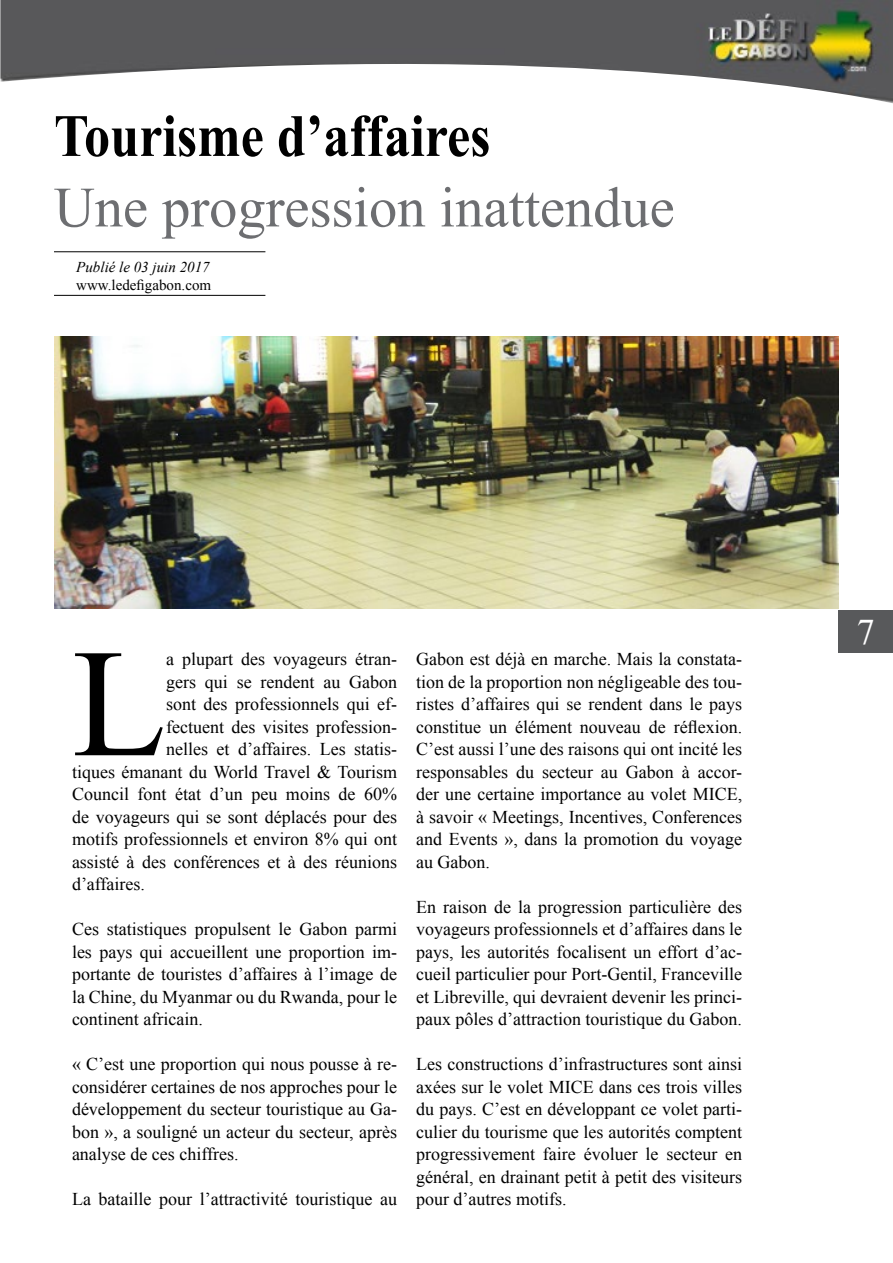
<style>
.page{position:relative;width:893px;height:1263px;background:#fff}
.page>*{position:absolute;margin:0;border:0;box-sizing:border-box;transform-origin:0 0}
.t1{font:153.9px "Times New Roman";color:#000}
.t2{font:700 60px "Times New Roman";color:#000;scale:.87 1}
.t3{font:57px "Times New Roman";color:#6d6e71}
.t4{font:36px "Times New Roman";color:#fff}
.t5{font:18px/22.5px "Times New Roman";color:#000;text-align:justify}
.t6{font:15px "Times New Roman";color:#000}
.t7{font:italic 15px "Times New Roman";color:#000}
</style>
<div class="page">
<div style="left:839px;top:610px;width:54px;height:43px;background:#58595b"></div>
<img style="left:1px;top:0;width:892px;height:103px">
<img style="left:0;top:0;width:1px;height:465px">
<hr style="left:54px;top:295px;width:211px;height:1px;background:#000">
<hr style="left:54px;top:251px;width:211px;height:1px;background:#000">
<img style="left:54px;top:336px;width:785px;height:273px">
<h2 class="t2" style="left:54px;top:93px;width:503px">Tourisme d’affaires</h2>
<h3 class="t3" style="left:54px;top:167px;width:622px">Une progression inattendue</h3>
<p class="t7" style="left:76px;top:257px;width:135px">Publié le 03 juin 2017</p>
<p class="t6" style="left:76px;top:275px;width:136px">www.ledefigabon.com</p>
<h1 class="t1" style="left:72px;top:595px;width:96px">L</h1>
<p class="t5" style="left:166px;top:647px;width:233px">a plupart des voyageurs étran-</p>
<p class="t5" style="left:166px;top:670px;width:233px">gers qui se rendent au Gabon</p>
<p class="t5" style="left:166px;top:692px;width:233px">sont des professionnels qui ef-</p>
<p class="t5" style="left:166px;top:715px;width:233px">fectuent des visites profession-</p>
<p class="t5" style="left:166px;top:737px;width:233px">nelles et d’affaires. Les statis-</p>
<p class="t5" style="left:72px;top:760px;width:327px">tiques émanant du World Travel &amp; Tourism</p>
<p class="t5" style="left:72px;top:782px;width:327px">Council font état d’un peu moins de 60%</p>
<p class="t5" style="left:72px;top:805px;width:327px">de voyageurs qui se sont déplacés pour des</p>
<p class="t5" style="left:72px;top:827px;width:327px">motifs professionnels et environ 8% qui ont</p>
<p class="t5" style="left:72px;top:850px;width:327px">assisté à des conférences et à des réunions</p>
<p class="t5" style="left:72px;top:872px;width:75px">d’affaires.</p>
<p class="t5" style="left:72px;top:917px;width:327px">Ces statistiques propulsent le Gabon parmi les pays qui accueillent une proportion im&shy;portante de touristes d’affaires à l’image de la Chine, du Myanmar ou du Rwanda, pour le continent africain.</p>
<p class="t5" style="left:72px;top:1052px;width:327px">« C’est une proportion qui nous pousse à re&shy;considérer certaines de nos approches pour le développement du secteur touristique au Ga&shy;bon », a souligné un acteur du secteur, après analyse de ces chiffres.</p>
<p class="t5" style="left:72px;top:1187px;width:327px">La bataille pour l’attractivité touristique au</p>
<p class="t5" style="left:416px;top:647px;width:328px">Gabon est déjà en marche. Mais la constata&shy;tion de la proportion non négligeable des tou&shy;ristes d’affaires qui se rendent dans le pays constitue un élément nouveau de réflexion.<br>C’est aussi l’une des raisons qui ont incité les responsables du secteur au Gabon à accor&shy;der une certaine importance au volet MICE, à savoir « Meetings, Incentives, Conferences and Events », dans la promotion du voyage au Gabon.</p>
<p class="t5" style="left:416px;top:895px;width:328px">En raison de la progression particulière des voyageurs professionnels et d’affaires dans le pays, les autorités focalisent un effort d’ac&shy;cueil particulier pour Port-Gentil, Franceville et Libreville, qui devraient devenir les princi&shy;paux pôles d’attraction touristique du Gabon.</p>
<p class="t5" style="left:416px;top:1052px;width:328px">Les constructions d’infrastructures sont ainsi axées sur le volet MICE dans ces trois villes du pays. C’est en développant ce volet parti&shy;culier du tourisme que les autorités comptent progressivement faire évoluer le secteur en général, en drainant petit à petit des visiteurs pour d’autres motifs.</p>
<h3 class="t4" style="left:857px;top:606px;width:19px">7</h3>
</div>
